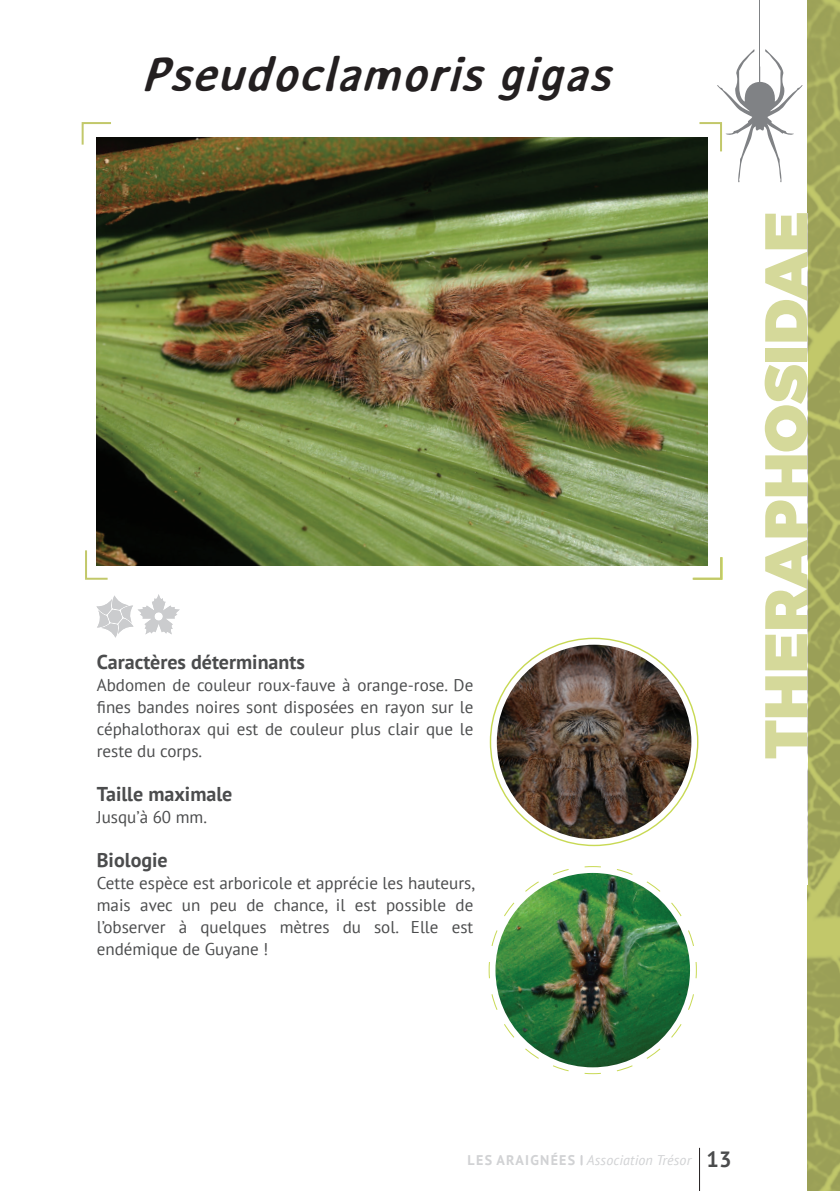
<style>
.page{position:relative;width:840px;height:1191px;background:#fff}
.page>*{position:absolute;margin:0;border:0;box-sizing:border-box;transform-origin:0 0}
.t1{font:900 60px "Montserrat";color:#d5d99a}
.t2{font:italic 700 48px "Averia Sans";color:#231f20}
.t3{font:700 20px "PT Sans";color:#4b4c4d}
.t4{font:17px/22px "PT Sans";color:#4b4c4d;text-align:justify}
.t5{font:italic 14px "PT Sans";letter-spacing:.01em;color:#d1d2d4}
.s1{font-weight:700;font-style:normal}
.s2{font-weight:700;font-style:normal;font-size:22px;color:#4b4c4d}
</style>
<div class="page">
<hr style="left:698px;top:1147px;width:1px;height:44px;background:#231f20">
<svg style="left:580px;top:1156px;width:2px;height:8px"></svg>
<img style="left:97px;top:137px;width:610px;height:428px">
<img style="left:495px;top:643px;width:197px;height:197px;border-radius:98px">
<svg style="left:488px;top:866px;width:208px;height:208px"></svg>
<img style="left:494px;top:872px;width:196px;height:196px;border-radius:98px">
<img style="left:807px;top:0;width:32px;height:1191px">
<svg style="left:85px;top:548px;width:24px;height:32px"></svg>
<svg style="left:81px;top:122px;width:32px;height:25px"></svg>
<svg style="left:690px;top:555px;width:33px;height:25px"></svg>
<img style="left:807px;top:213px;width:1px;height:671px">
<svg style="left:96px;top:594px;width:84px;height:43px"></svg>
<svg style="left:697px;top:0;width:105px;height:182px"></svg>
<h2 class="t2" style="left:141px;top:47px;width:485px">Pseudoclamorisgigas</h2>
<p class="t3" style="left:97px;top:648px;width:209px">Caractères déterminants</p>
<p class="t4" style="left:97px;top:673px;width:378px">Abdomen de couleur roux-fauve à orange-rose. De fines bandes noires sont disposées en rayon sur le céphalothorax qui est de couleur plus clair que le reste du corps.</p>
<p class="t3" style="left:97px;top:780px;width:137px">Taille maximale</p>
<p class="t4" style="left:97px;top:805px;width:112px">Jusqu’à 60 mm.</p>
<p class="t3" style="left:97px;top:846px;width:72px">Biologie</p>
<p class="t4" style="left:97px;top:871px;width:379px">Cette espèce est arboricole et apprécie les hauteurs, mais avec un peu de chance, il est possible de l’observer à quelques mètres du sol. Elle est endémique de Guyane !</p>
<h1 class="t1" style="left:735px;top:758px;width:549px;rotate:-90deg">THERAPHOSIDAE</h1>
<p class="t5" style="left:467px;top:1151px;width:265px"><span class="s1">LES ARAIGNÉES</span> Association Trésor <span class="s2">13</span></p>
</div>
